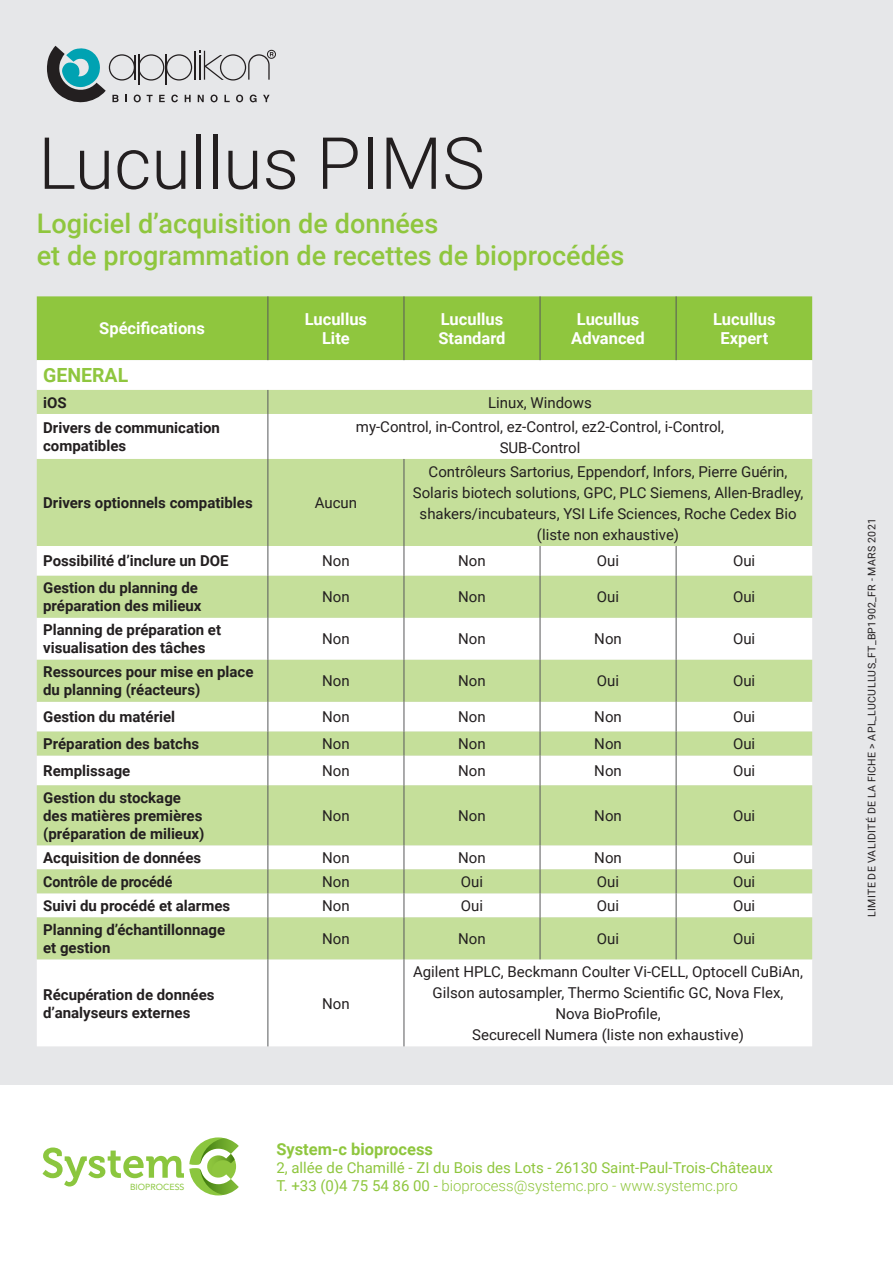
<style>
.page{position:relative;width:893px;height:1263px;background:#fff}
.page>*{position:absolute;margin:0;border:0;box-sizing:border-box;transform-origin:0 0}
.t1{font:300 72px "Roboto";color:#231f20}
.t2{font:500 27px/32.4px "Roboto";color:#8fc63e}
.t3{font:700 19.5px "Roboto";color:#8fc63e}
.t4{font:700 16.5px/19.8px "Roboto";color:#fff;text-align:center}
.adresse-contact{font:700 16.5px "Roboto";color:#8fc63e}
.t5{font:15px/21px "Roboto";color:#231f20;text-align:center}
.t6{font:700 15px/18px "Roboto";color:#231f20}
.adresse-contact-2{font:15px "Roboto";color:#8fc63e}
.adresse-contact-3{font:300 15px "Roboto";color:#8fc63e}
.t7{font:700 15px "Roboto";color:#231f20;scale:.95 1}
.t8{font:10.5px "Roboto";letter-spacing:.035em;color:#231f20}
.t9{font:8.85px "Avenir";color:#8bc63e}
.s1{font-weight:400}
</style>
<div class="page">
<div style="left:0;top:0;width:893px;height:1084px;background:#e6e7e9"></div>
<svg style="left:43px;top:1137px;width:196px;height:58px"></svg>
<div style="left:267px;top:50px;width:9px;height:9px;border:1px solid #231f20;border-radius:50%"></div>
<hr style="left:194px;top:51px;width:2px;height:29px;background:#231f20">
<svg style="left:199px;top:51px;width:74px;height:30px"></svg>
<svg style="left:47px;top:46px;width:145px;height:56px"></svg>
<svg style="left:198px;top:95px;width:6px;height:7px"></svg>
<svg style="left:210px;top:95px;width:8px;height:7px"></svg>
<svg style="left:224px;top:95px;width:6px;height:7px"></svg>
<svg style="left:236px;top:95px;width:7px;height:7px"></svg>
<svg style="left:250px;top:95px;width:7px;height:7px"></svg>
<svg style="left:263px;top:95px;width:7px;height:7px"></svg>
<div style="left:37px;top:296px;width:775px;height:64px;background:#8fc63e"></div>
<div style="left:37px;top:360px;width:775px;height:686px;background:#fff"></div>
<svg style="left:37px;top:390px;width:775px;height:569px;background:#dbebc1"></svg>
<hr style="left:267px;top:296px;width:1px;height:64px;background:#57585a">
<hr style="left:404px;top:296px;width:1px;height:64px;background:#57585a">
<hr style="left:540px;top:296px;width:1px;height:64px;background:#57585a">
<hr style="left:676px;top:296px;width:1px;height:64px;background:#57585a">
<svg style="left:267px;top:390px;width:1px;height:24px"></svg>
<hr style="left:267px;top:414px;width:1px;height:45px;background:#57585a">
<hr style="left:267px;top:459px;width:1px;height:87px;background:#57585a">
<hr style="left:404px;top:459px;width:1px;height:87px;background:#57585a">
<hr style="left:267px;top:546px;width:1px;height:30px;background:#57585a">
<hr style="left:404px;top:546px;width:1px;height:30px;background:#57585a">
<hr style="left:540px;top:546px;width:1px;height:30px;background:#57585a">
<hr style="left:676px;top:546px;width:1px;height:30px;background:#57585a">
<hr style="left:267px;top:576px;width:1px;height:42px;background:#57585a">
<hr style="left:404px;top:576px;width:1px;height:42px;background:#57585a">
<hr style="left:540px;top:576px;width:1px;height:42px;background:#57585a">
<hr style="left:676px;top:576px;width:1px;height:42px;background:#57585a">
<hr style="left:267px;top:618px;width:1px;height:42px;background:#57585a">
<hr style="left:404px;top:618px;width:1px;height:42px;background:#57585a">
<hr style="left:540px;top:618px;width:1px;height:42px;background:#57585a">
<hr style="left:676px;top:618px;width:1px;height:42px;background:#57585a">
<hr style="left:267px;top:660px;width:1px;height:42px;background:#57585a">
<hr style="left:404px;top:660px;width:1px;height:42px;background:#57585a">
<hr style="left:540px;top:660px;width:1px;height:42px;background:#57585a">
<hr style="left:676px;top:660px;width:1px;height:42px;background:#57585a">
<svg style="left:267px;top:702px;width:1px;height:53px"></svg>
<svg style="left:404px;top:702px;width:1px;height:53px"></svg>
<svg style="left:540px;top:702px;width:1px;height:53px"></svg>
<svg style="left:676px;top:702px;width:1px;height:53px"></svg>
<hr style="left:267px;top:755px;width:1px;height:30px;background:#57585a">
<hr style="left:404px;top:755px;width:1px;height:30px;background:#57585a">
<hr style="left:540px;top:755px;width:1px;height:30px;background:#57585a">
<hr style="left:676px;top:755px;width:1px;height:30px;background:#57585a">
<hr style="left:267px;top:785px;width:1px;height:60px;background:#57585a">
<hr style="left:404px;top:785px;width:1px;height:60px;background:#57585a">
<hr style="left:540px;top:785px;width:1px;height:60px;background:#57585a">
<hr style="left:676px;top:785px;width:1px;height:60px;background:#57585a">
<svg style="left:267px;top:845px;width:1px;height:72px"></svg>
<svg style="left:404px;top:845px;width:1px;height:72px"></svg>
<svg style="left:540px;top:845px;width:1px;height:72px"></svg>
<svg style="left:676px;top:845px;width:1px;height:72px"></svg>
<hr style="left:267px;top:917px;width:1px;height:42px;background:#57585a">
<hr style="left:404px;top:917px;width:1px;height:42px;background:#57585a">
<hr style="left:540px;top:917px;width:1px;height:42px;background:#57585a">
<hr style="left:676px;top:917px;width:1px;height:42px;background:#57585a">
<hr style="left:267px;top:959px;width:1px;height:87px;background:#57585a">
<hr style="left:404px;top:959px;width:1px;height:87px;background:#57585a">
<p class="t1" style="left:38px;top:113px;width:448px">Lucullus PIMS</p>
<p class="t2" style="left:37px;top:206px;width:589px">Logiciel d’acquisition de données<br>et de programmation de recettes de bioprocédés</p>
<p class="t4" style="left:99px;top:318px;width:107px">Spécifications</p>
<p class="t4" style="left:305px;top:308px;width:64px">Lucullus<br>Lite</p>
<p class="t4" style="left:438px;top:308px;width:69px;text-align:left">Lucullus<br>Standard</p>
<p class="t4" style="left:571px;top:308px;width:75px">Lucullus<br>Advanced</p>
<p class="t4" style="left:713px;top:308px;width:64px">Lucullus<br>Expert</p>
<p class="t3" style="left:43px;top:362px;width:87px">GENERAL</p>
<p class="t6" style="left:43px;top:393px;width:25px">iOS</p>
<p class="t5" style="left:488px;top:391px;width:105px">Linux, Windows</p>
<p class="t6" style="left:43px;top:418px;width:178px">Drivers de communication compatibles</p>
<p class="t5" style="left:356px;top:415px;width:370px">my-Control, in-Control, ez-Control, ez2-Control, i-Control,</p>
<p class="t5" style="left:500px;top:436px;width:82px">SUB-Control</p>
<p class="t6" style="left:43px;top:493px;width:211px">Drivers optionnels compatibles</p>
<p class="t5" style="left:315px;top:492px;width:44px">Aucun</p>
<p class="t5" style="left:413px;top:460px;width:392px">Contrôleurs Sartorius, Eppendorf, Infors, Pierre Guérin, Solaris biotech solutions, GPC, PLC Siemens, Allen-Bradley, shakers/incubateurs, YSI Life Sciences, Roche Cedex Bio (liste non exhaustive)</p>
<p class="t6" style="left:43px;top:552px;width:187px">Possibilité d’inclure un DOE</p>
<p class="t5" style="left:322px;top:550px;width:29px">Non</p>
<p class="t5" style="left:458px;top:550px;width:29px">Non</p>
<p class="t5" style="left:597px;top:550px;width:24px">Oui</p>
<p class="t5" style="left:733px;top:550px;width:24px">Oui</p>
<p class="t6" style="left:43px;top:578px;width:160px">Gestion du planning de préparation des milieux</p>
<p class="t5" style="left:322px;top:586px;width:29px">Non</p>
<p class="t5" style="left:458px;top:586px;width:29px">Non</p>
<p class="t5" style="left:597px;top:586px;width:24px">Oui</p>
<p class="t5" style="left:733px;top:586px;width:24px">Oui</p>
<p class="t6" style="left:43px;top:620px;width:179px">Planning de préparation et visualisation des tâches</p>
<p class="t5" style="left:322px;top:628px;width:29px">Non</p>
<p class="t5" style="left:458px;top:628px;width:29px">Non</p>
<p class="t5" style="left:594px;top:628px;width:29px">Non</p>
<p class="t5" style="left:733px;top:628px;width:24px">Oui</p>
<p class="t6" style="left:43px;top:662px;width:212px">Ressources pour mise en place du planning (réacteurs)</p>
<p class="t5" style="left:322px;top:670px;width:29px">Non</p>
<p class="t5" style="left:458px;top:670px;width:29px">Non</p>
<p class="t5" style="left:597px;top:670px;width:24px">Oui</p>
<p class="t5" style="left:733px;top:670px;width:24px">Oui</p>
<p class="t6" style="left:43px;top:707px;width:134px">Gestion du matériel</p>
<p class="t5" style="left:322px;top:706px;width:29px">Non</p>
<p class="t5" style="left:458px;top:706px;width:29px">Non</p>
<p class="t5" style="left:594px;top:706px;width:29px">Non</p>
<p class="t5" style="left:733px;top:706px;width:24px">Oui</p>
<p class="t6" style="left:43px;top:734px;width:158px">Préparation des batchs</p>
<p class="t5" style="left:322px;top:733px;width:29px">Non</p>
<p class="t5" style="left:458px;top:733px;width:29px">Non</p>
<p class="t5" style="left:594px;top:733px;width:29px">Non</p>
<p class="t5" style="left:733px;top:733px;width:24px">Oui</p>
<p class="t6" style="left:43px;top:761px;width:89px">Remplissage</p>
<p class="t5" style="left:322px;top:760px;width:29px">Non</p>
<p class="t5" style="left:458px;top:760px;width:29px">Non</p>
<p class="t5" style="left:594px;top:760px;width:29px">Non</p>
<p class="t5" style="left:733px;top:760px;width:24px">Oui</p>
<p class="t6" style="left:43px;top:788px;width:163px">Gestion du stockage des matières premières (préparation de milieux)</p>
<p class="t5" style="left:322px;top:804px;width:29px">Non</p>
<p class="t5" style="left:458px;top:804px;width:29px">Non</p>
<p class="t5" style="left:594px;top:804px;width:29px">Non</p>
<p class="t5" style="left:733px;top:804px;width:24px">Oui</p>
<p class="t6" style="left:43px;top:848px;width:160px">Acquisition de données</p>
<p class="t5" style="left:322px;top:846px;width:29px">Non</p>
<p class="t5" style="left:458px;top:846px;width:29px">Non</p>
<p class="t5" style="left:594px;top:846px;width:29px">Non</p>
<p class="t5" style="left:733px;top:846px;width:24px">Oui</p>
<p class="t7" style="left:43px;top:871px;width:138px">Contrôle de procédé</p>
<p class="t5" style="left:322px;top:870px;width:29px">Non</p>
<p class="t5" style="left:461px;top:870px;width:24px">Oui</p>
<p class="t5" style="left:597px;top:870px;width:24px">Oui</p>
<p class="t5" style="left:733px;top:870px;width:24px">Oui</p>
<p class="t6" style="left:43px;top:896px;width:189px">Suivi du procédé et alarmes</p>
<p class="t5" style="left:322px;top:894px;width:29px">Non</p>
<p class="t5" style="left:461px;top:894px;width:24px">Oui</p>
<p class="t5" style="left:597px;top:894px;width:24px">Oui</p>
<p class="t5" style="left:733px;top:894px;width:24px">Oui</p>
<p class="t6" style="left:43px;top:920px;width:184px">Planning d’échantillonnage et gestion</p>
<p class="t5" style="left:322px;top:927px;width:29px">Non</p>
<p class="t5" style="left:458px;top:927px;width:29px">Non</p>
<p class="t5" style="left:597px;top:927px;width:24px">Oui</p>
<p class="t5" style="left:733px;top:927px;width:24px">Oui</p>
<p class="t6" style="left:43px;top:985px;width:173px">Récupération de données d’analyseurs externes</p>
<p class="t5" style="left:322px;top:992px;width:29px">Non</p>
<p class="t5" style="left:413px;top:961px;width:391px">Agilent HPLC, Beckmann Coulter Vi-CELL, Optocell CuBiAn,<br>Gilson autosampler, Thermo Scientific GC, Nova Flex,<br>Nova BioProfile,</p>
<p class="t5" style="left:472px;top:1024px;width:273px">Securecell Numera (liste non exhaustive)</p>
<p class="adresse-contact" style="left:276px;top:1137px;width:158px">System-c bioprocess</p>
<p class="adresse-contact-2" style="left:276px;top:1157px;width:498px">2, allée de Chamillé - ZI du Bois des Lots - 26130 Saint-Paul-Trois-Châteaux</p>
<p class="t9" style="left:130px;top:1179px;width:56px">BIOPROCESS</p>
<p class="adresse-contact-3" style="left:276px;top:1175px;width:463px"><span class="s1">T. +33 (0)4 75 54 86 00 -</span> bioprocess@systemc.pro - www.systemc.pro</p>
<p class="t8" style="left:864px;top:917px;width:400px;rotate:-90deg">LIMITE DE VALIDITÉ DE LA FICHE &gt; APL_LUCULLUS_FT_BP1902_FR - MARS 2021</p>
</div>
